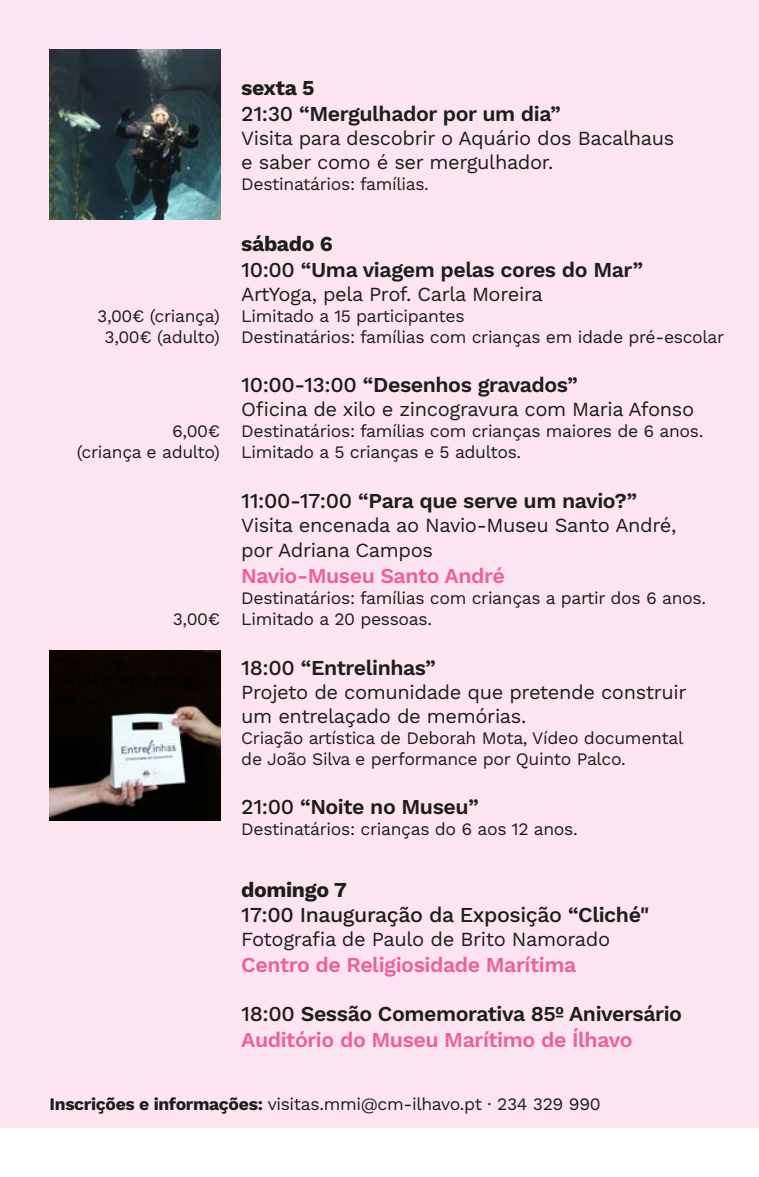
<style>
.page{position:relative;width:759px;height:1177px;background:#fff}
.page>*{position:absolute;margin:0;border:0;box-sizing:border-box;transform-origin:0 0}
.t1{font:600 21.25px/25.5px "Work Sans";letter-spacing:-.02em;color:#1d1d1b}
.t2{font:600 21.25px "Work Sans";letter-spacing:-.02em;color:#ec619b}
.t3{font:500 21.25px/25.5px "Work Sans";letter-spacing:-.02em;color:#1d1d1b}
.t4{font:20px/24px "Work Sans";letter-spacing:-.02em;color:#1d1d1b}
.t5{font:17.5px/21px "Work Sans";letter-spacing:-.02em;color:#1d1d1b}
.s1{font-weight:700}
.s2{font-weight:500}
.s3{font-weight:600}
.s4{color:#ec619b}
</style>
<div class="page">
<div style="left:0;top:0;width:758px;height:1127px;background:#fce5f0"></div>
<img style="left:50px;top:50px;width:170px;height:170px">
<img style="left:50px;top:650px;width:170px;height:170px">
<p class="t5" style="left:97px;top:306px;width:124px;text-align:center">3,00€ (criança)<br>3,00€ (adulto)</p>
<p class="t5" style="left:77px;top:421px;width:145px;text-align:right">6,00€<br>(criança e adulto)</p>
<p class="t5" style="left:173px;top:609px;width:49px">3,00€</p>
<p class="t1" style="left:241px;top:76px;width:321px"><span class="s1">sexta 5<br></span><span class="s2">21:30</span> “Mergulhador por um dia”</p>
<p class="t4" style="left:241px;top:127px;width:434px">Visita para descobrir o Aquário dos Bacalhaus e saber como é ser mergulhador.</p>
<p class="t5" style="left:241px;top:174px;width:189px">Destinatários: famílias.</p>
<p class="t1" style="left:241px;top:232px;width:403px"><span class="s1">sábado 6<br></span><span class="s2">10:00</span> “Uma viagem pelas cores do Mar”</p>
<p class="t4" style="left:241px;top:283px;width:303px">ArtYoga, pela Prof. Carla Moreira</p>
<p class="t5" style="left:241px;top:306px;width:484px">Limitado a 15 participantes<br>Destinatários: famílias com crianças em idade pré-escolar</p>
<p class="t1" style="left:241px;top:373px;width:338px"><span class="s2">10:00-13:00</span> “Desenhos gravados”</p>
<p class="t4" style="left:241px;top:398px;width:454px">Oficina de xilo e zincogravura com Maria Afonso</p>
<p class="t5" style="left:241px;top:421px;width:463px">Destinatários: famílias com crianças maiores de 6 anos.<br>Limitado a 5 crianças e 5 adultos.</p>
<p class="t1" style="left:241px;top:489px;width:397px"><span class="s2">11:00-17:00</span> “Para que serve um navio?”</p>
<p class="t4" style="left:241px;top:513px;width:436px;line-height:25.5px">Visita encenada ao Navio-Museu Santo André, por Adriana Campos</p>
<p class="t2" style="left:241px;top:563px;width:265px">Navio-Museu Santo André</p>
<p class="t5" style="left:241px;top:588px;width:466px">Destinatários: famílias com crianças a partir dos 6 anos.<br>Limitado a 20 pessoas.</p>
<p class="t1" style="left:241px;top:655px;width:196px"><span class="s2">18:00</span> “Entrelinhas”</p>
<p class="t4" style="left:241px;top:680px;width:446px">Projeto de comunidade que pretende construir um entrelaçado de memórias.</p>
<p class="t5" style="left:241px;top:727px;width:443px">Criação artística de Deborah Mota, Vídeo documental de João Silva e performance por Quinto Palco.</p>
<p class="t1" style="left:241px;top:795px;width:239px"><span class="s2">21:00</span> “Noite no Museu”</p>
<p class="t5" style="left:241px;top:819px;width:338px">Destinatários: crianças do 6 aos 12 anos.</p>
<p class="t3" style="left:241px;top:877px;width:409px"><span class="s1">domingo 7<br></span>17:00 Inauguração da Exposição <span class="s3">“Cliché"</span></p>
<p class="t4" style="left:241px;top:928px;width:370px">Fotografia de Paulo de Brito Namorado</p>
<p class="t2" style="left:241px;top:952px;width:336px">Centro de Religiosidade Marítima</p>
<p class="t1" style="left:241px;top:1002px;width:442px"><span class="s2">18:00</span> Sessão Comemorativa 85º Aniversário<br><span class="s4">Auditório do Museu Marítimo de Ílhavo</span></p>
<p class="t5" style="left:50px;top:1093px;width:552px"><span class="s1">Inscrições e informações:</span> visitas.mmi@cm-ilhavo.pt . 234 329 990</p>
</div>
